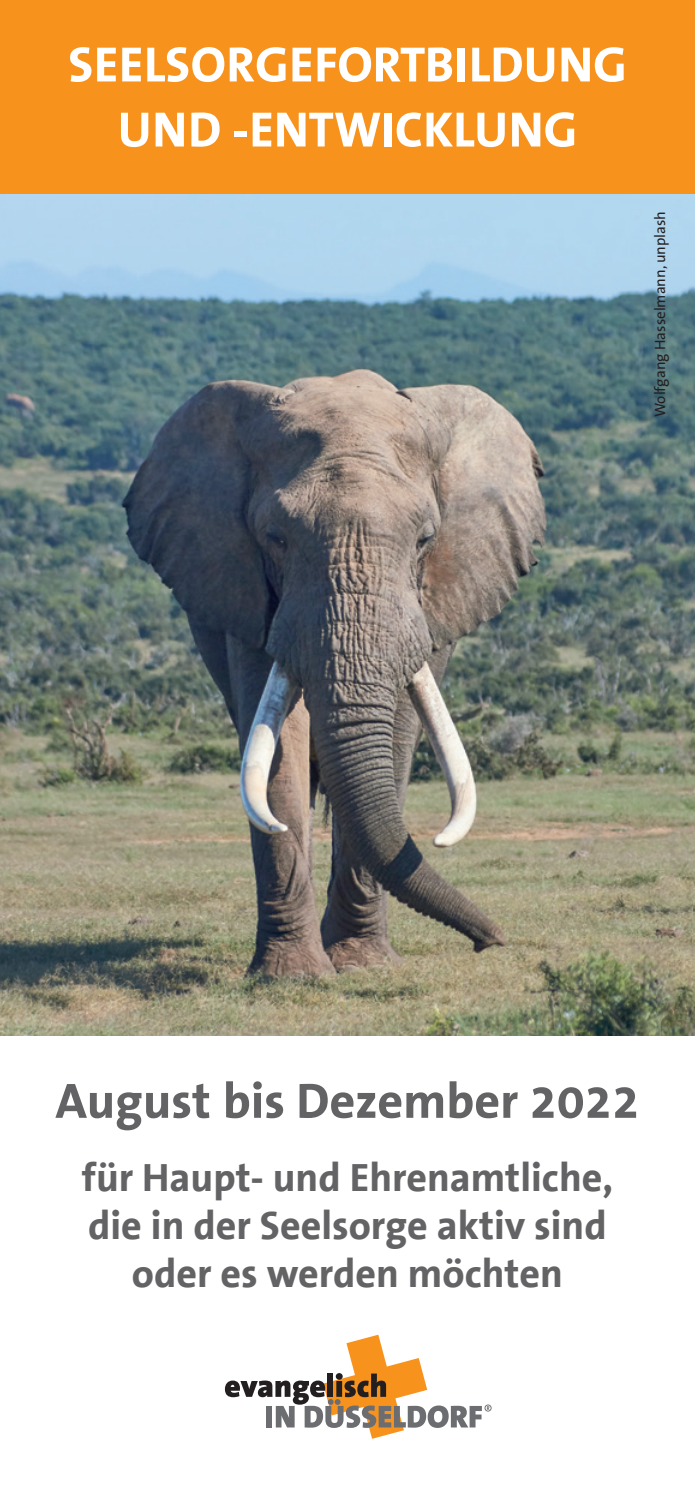
<style>
.page{position:relative;width:695px;height:1489px;background:#fff}
.page>*{position:absolute;margin:0;border:0;box-sizing:border-box;transform-origin:0 0}
.t1{font:700 50px/65px "The Sans Office";color:#fff;text-align:center}
.t2{font:700 50px "The Sans Office";color:#636366}
.t3{font:700 40px/48px "The Sans Office";color:#636366;text-align:center}
.t4{font:15px "The Sans";color:#231f20}
</style>
<div class="page">
<img style="left:0;top:193px;width:694px;height:842px">
<svg style="left:225px;top:1334px;width:266px;height:104px"></svg>
<div style="left:0;top:0;width:694px;height:193px;background:#f7931d"></div>
<p class="t1" style="left:68px;top:34px;width:560px">SEELSORGEFORTBILDUNG<br>UND -ENTWICKLUNG</p>
<p class="t4" style="left:647px;top:417px;width:208px;rotate:-90deg">Wolfgang Hasselmann, unplash</p>
<p class="t2" style="left:55px;top:1074px;width:585px">August bis Dezember 2022</p>
<p class="t3" style="left:82px;top:1154px;width:532px">für Haupt- und Ehrenamtliche, die in der Seelsorge aktiv sind oder es werden möchten</p>
</div>
